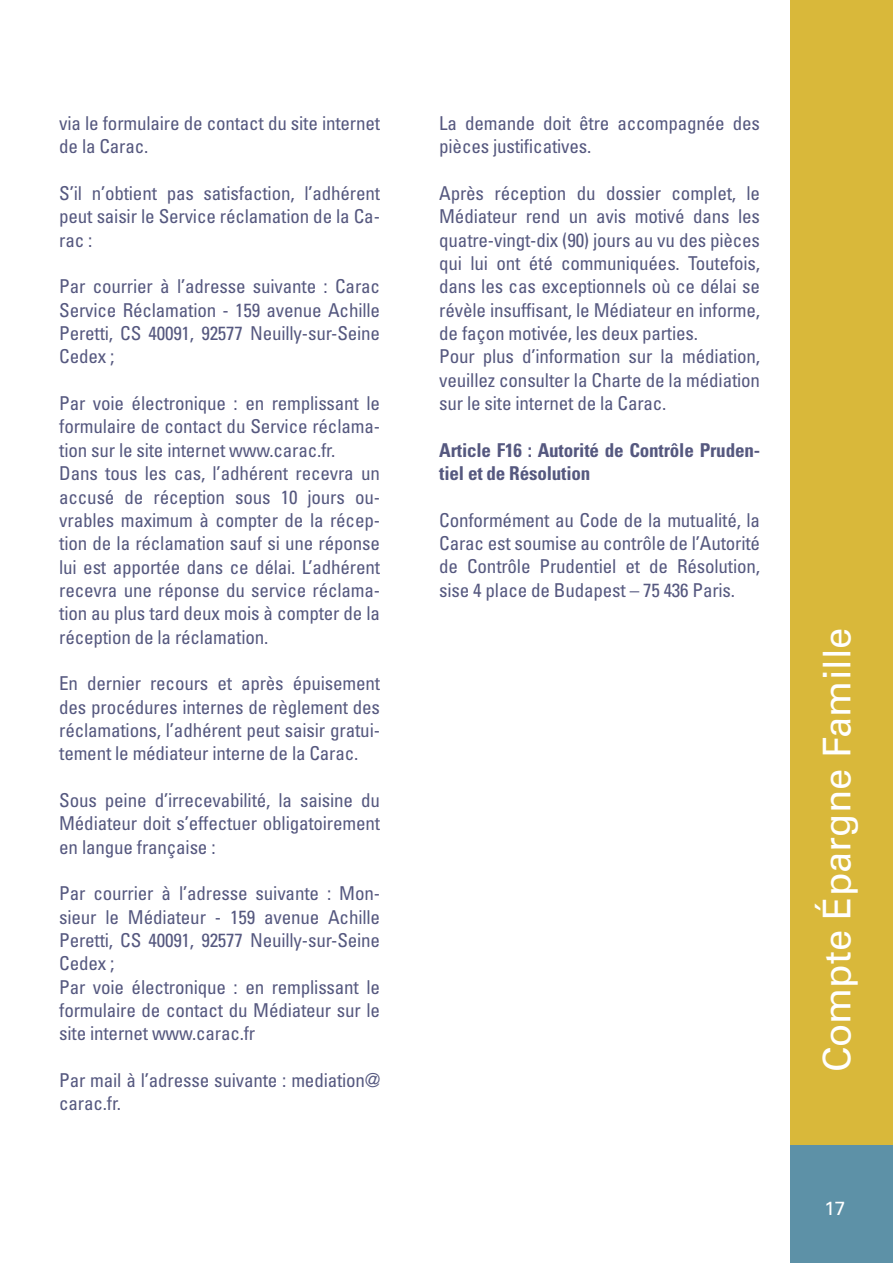
<style>
.page{position:relative;width:893px;height:1263px;background:#fff}
.page>*{position:absolute;margin:0;border:0;box-sizing:border-box;transform-origin:0 0}
.t1{font:38.25px "Univers LT Std";color:#fff}
.t2{font:condensed 19.05px/23.4px "Univers LT Std";letter-spacing:-.01em;color:#55587f}
.t3{font:700 condensed 19.05px/23.4px "Univers LT Std";letter-spacing:-.01em;color:#55587f}
.t4{font:19.05px "Univers LT Std";color:#fff}
</style>
<div class="page">
<div style="left:791px;top:1144px;width:102px;height:119px;background:#5d91a7"></div>
<div style="left:791px;top:0;width:102px;height:1144px;background:#d9b83a"></div>
<p class="t2" style="left:59px;top:111px;width:322px">via le formulaire de contact du site internet de la Carac.</p>
<p class="t2" style="left:59px;top:181px;width:322px;text-align:justify">S’il n’obtient pas satisfaction, l’adhérent peut saisir le Service réclamation de la Ca&shy;rac :</p>
<p class="t2" style="left:59px;top:275px;width:322px;text-align:justify">Par courrier à l’adresse suivante : Carac Service Réclamation - 159 avenue Achille Peretti, CS 40091, 92577 Neuilly-sur-Seine Cedex ;</p>
<p class="t2" style="left:59px;top:391px;width:322px">Par voie électronique : en remplissant le formulaire de contact du Service réclama&shy;tion sur le site internet www.carac.fr.<br>Dans tous les cas, l’adhérent recevra un accusé de réception sous 10 jours ou&shy;vrables maximum à compter de la récep&shy;tion de la réclamation sauf si une réponse lui est apportée dans ce délai. L’adhérent recevra une réponse du service réclama&shy;tion au plus tard deux mois à compter de la réception de la réclamation.</p>
<p class="t2" style="left:59px;top:671px;width:322px;text-align:justify">En dernier recours et après épuisement des procédures internes de règlement des réclamations, l’adhérent peut saisir gratui&shy;tement le médiateur interne de la Carac.</p>
<p class="t2" style="left:59px;top:788px;width:322px;text-align:justify">Sous peine d’irrecevabilité, la saisine du Médiateur doit s’effectuer obligatoirement en langue française :</p>
<p class="t2" style="left:59px;top:881px;width:322px">Par courrier à l’adresse suivante : Mon&shy;sieur le Médiateur - 159 avenue Achille Peretti, CS 40091, 92577 Neuilly-sur-Seine Cedex ;<br>Par voie électronique : en remplissant le formulaire de contact du Médiateur sur le site internet www.carac.fr</p>
<p class="t2" style="left:59px;top:1068px;width:322px">Par mail à l’adresse suivante : mediation@ carac.fr.</p>
<p class="t2" style="left:439px;top:111px;width:322px">La demande doit être accompagnée des pièces justificatives.</p>
<p class="t2" style="left:439px;top:181px;width:322px">Après réception du dossier complet, le Médiateur rend un avis motivé dans les quatre-vingt-dix (90) jours au vu des pièces qui lui ont été communiquées. Toutefois, dans les cas exceptionnels où ce délai se révèle insuffisant, le Médiateur en informe, de façon motivée, les deux parties.<br>Pour plus d’information sur la médiation, veuillez consulter la Charte de la médiation sur le site internet de la Carac.</p>
<p class="t3" style="left:439px;top:438px;width:322px">Article F16 : Autorité de Contrôle Pruden&shy;tiel et de Résolution</p>
<p class="t2" style="left:439px;top:508px;width:322px;text-align:justify">Conformément au Code de la mutualité, la Carac est soumise au contrôle de l’Autorité de Contrôle Prudentiel et de Résolution, sise 4 place de Budapest – 75 436 Paris.</p>
<p class="t1" style="left:814px;top:1072px;width:446px;rotate:-90deg">Compte Épargne Famille</p>
<p class="t4" style="left:824px;top:1197px;width:22px">17</p>
</div>
